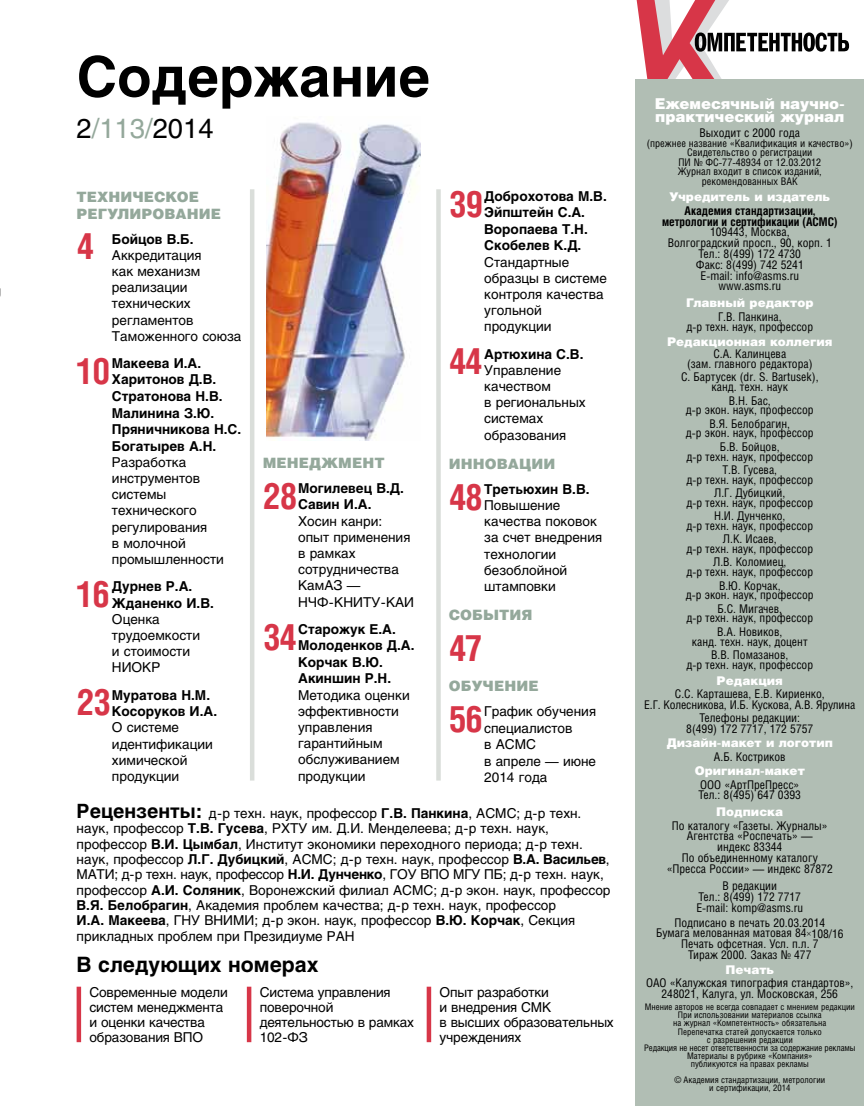
<style>
.page{position:relative;width:864px;height:1106px;background:#fff}
.page>*{position:absolute;margin:0;border:0;box-sizing:border-box;transform-origin:0 0}
.t1{font:700 55.5px "Helios";color:#000}
.t2{font:700 36.3px "Helios Cond";letter-spacing:-.05em;color:#d73648}
.t3{font:27.15px "Helios";color:#000}
.t4{font:700 21px "Helios";color:#000}
.t5{font:900 15px/13.5px "Helios";letter-spacing:-.005em;color:#fff}
.t6{font:900 14.25px/16.5px "Helios";letter-spacing:.005em;color:#94a89b}
.t7{font:13.5px/16.2px "Helios";color:#000}
.t8{font:700 13.5px/16.5px "Helios";color:#000}
.t9{font:12px/10.8px "Helios Cond";color:#000;text-align:center}
.t10{font:900 12px "Helios";color:#fff}
.t11{font:700 12px/10.8px "Helios Cond";color:#000;text-align:center}
.t12{font:10.5px/9.4px "Helios Cond";color:#000;text-align:center}
.t13{font:9px/8.1px "Helios Cond";color:#000;text-align:center}
.s1{color:#94a89b}
.s2{font-weight:700;font-size:19.5px}
.s3{font-weight:700}
</style>
<div class="page">
<svg style="left:636px;top:0;width:212px;height:80px"></svg>
<div style="left:635px;top:80px;width:228px;height:1026px;background:#b1beb4"></div>
<hr style="left:250px;top:189px;width:4px;height:591px;background:#dadeda">
<hr style="left:436px;top:189px;width:4px;height:591px;background:#dadeda">
<img style="left:266px;top:122px;width:154px;height:318px">
<hr style="left:77px;top:986px;width:4px;height:56px;background:#d73648">
<hr style="left:247px;top:986px;width:4px;height:56px;background:#d73648">
<div style="left:426px;top:986px;width:5px;height:56px;background:#d73648"></div>
<h1 class="t1" style="left:77px;top:47px;width:355px">Содержание</h1>
<h3 class="t3" style="left:77px;top:114px;width:138px">2<span class="s1">/113/</span>2014</h3>
<p class="t6" style="left:77px;top:188px;width:146px">ТЕХНИЧЕСКОЕ<br>РЕГУЛИРОВАНИЕ</p>
<h2 class="t2" style="left:77px;top:225px;width:19px">4</h2>
<p class="t8" style="left:112px;top:231px;width:83px">Бойцов В.Б.</p>
<p class="t7" style="left:112px;top:247px;width:131px">Аккредитация<br>как механизм реализации технических регламентов<br>Таможенного союза</p>
<h2 class="t2" style="left:77px;top:349px;width:35px">10</h2>
<p class="t8" style="left:112px;top:355px;width:131px">Макеева И.А.<br>Харитонов Д.В.<br>Стратонова Н.В.<br>Малинина З.Ю.<br>Пряничникова Н.С.<br>Богатырев А.Н.</p>
<p class="t7" style="left:112px;top:454px;width:113px">Разработка инструментов системы технического регулирования<br>в молочной промышленности</p>
<h2 class="t2" style="left:77px;top:572px;width:35px">16</h2>
<p class="t8" style="left:112px;top:578px;width:103px">Дурнев Р.А.<br>Жданенко И.В.</p>
<p class="t7" style="left:112px;top:611px;width:90px">Оценка трудоемкости и стоимости<br>НИОКР</p>
<h2 class="t2" style="left:77px;top:680px;width:36px">23</h2>
<p class="t8" style="left:112px;top:687px;width:107px">Муратова Н.М.<br>Косоруков И.А.</p>
<p class="t7" style="left:112px;top:719px;width:102px">О системе идентификации химической продукции</p>
<p class="t6" style="left:263px;top:454px;width:123px">МЕНЕДЖМЕНТ</p>
<h2 class="t2" style="left:263px;top:474px;width:36px">28</h2>
<p class="t8" style="left:298px;top:480px;width:107px">Могилевец В.Д.<br>Савин И.А.</p>
<p class="t7" style="left:298px;top:513px;width:117px">Хосин канри: опыт применения в рамках сотрудничества<br>КамАЗ —<br>НЧФ‑ КНИТУ-КАИ</p>
<h2 class="t2" style="left:263px;top:615px;width:36px">34</h2>
<p class="t8" style="left:298px;top:621px;width:118px">Старожук Е.А.<br>Молоденков Д.А.<br>Корчак В.Ю.<br>Акиншин Р.Н.</p>
<p class="t7" style="left:298px;top:687px;width:113px">Методика оценки эффективности управления гарантийным обслуживанием продукции</p>
<h2 class="t2" style="left:448px;top:182px;width:36px">39</h2>
<p class="t8" style="left:484px;top:188px;width:124px">Доброхотова М.В.<br>Эйпштейн С.А.<br>Воропаева Т.Н.<br>Скобелев К.Д.</p>
<p class="t7" style="left:484px;top:254px;width:124px">Стандартные образцы в системе контроля качества угольной продукции</p>
<h2 class="t2" style="left:448px;top:339px;width:35px">44</h2>
<p class="t8" style="left:484px;top:346px;width:101px">Артюхина С.В.</p>
<p class="t7" style="left:484px;top:362px;width:103px">Управление качеством<br>в региональных системах образования</p>
<p class="t6" style="left:448px;top:455px;width:108px">ИННОВАЦИИ</p>
<h2 class="t2" style="left:448px;top:475px;width:36px">48</h2>
<p class="t8" style="left:484px;top:481px;width:107px">Третьюхин В.В.</p>
<p class="t7" style="left:484px;top:497px;width:119px">Повышение качества поковок за счет внедрения технологии безоблойной штамповки</p>
<p class="t6" style="left:448px;top:606px;width:85px">события</p>
<h2 class="t2" style="left:448px;top:626px;width:35px">47</h2>
<p class="t6" style="left:448px;top:677px;width:91px">ОБУЧЕНИЕ</p>
<h2 class="t2" style="left:448px;top:697px;width:36px">56</h2>
<p class="t7" style="left:484px;top:703px;width:113px">График обучения специалистов<br>в АСМС<br>в апреле — июне<br>2014 года</p>
<p class="t7" style="left:77px;top:806px;width:535px;line-height:15.3px"><span class="s2">Рецензенты:</span> д-р техн. наук, профессор <span class="s3">Г.В. Панкина</span>, АСМС; д-р техн. наук, профессор <span class="s3">Т.В. Гусева</span>, РХТУ им. Д.И. Менделеева; д-р техн. наук, профессор <span class="s3">В.И. Цымбал</span>, Институт экономики переходного периода; д-р техн. наук, профессор <span class="s3">Л.Г. Дубицкий</span>, АСМС; д-р техн. наук, профессор <span class="s3">В.А. Васильев</span>, МАТИ; д-р техн. наук, профессор <span class="s3">Н.И. Дунченко</span>, ГОУ ВПО МГУ ПБ; д-р техн. наук, профессор <span class="s3">А.И. Соляник</span>, Воронежский филиал АСМС; д-р экон. наук, профессор <span class="s3">В.Я. Белобрагин</span>, Академия проблем качества; д-р техн. наук, профессор<br><span class="s3">И.А. Макеева</span>, ГНУ ВНИМИ; д-р экон. наук, профессор <span class="s3">В.Ю. Корчак</span>, Секция прикладных проблем при Президиуме РАН</p>
<h3 class="t4" style="left:77px;top:953px;width:243px">В следующих номерах</h3>
<p class="t7" style="left:89px;top:985px;width:140px;line-height:15px">Современные модели систем менеджмента и оценки качества образования ВПО</p>
<p class="t7" style="left:259px;top:985px;width:156px;line-height:15px">Система управления поверочной деятельностью в рамках<br>102-ФЗ</p>
<p class="t7" style="left:439px;top:985px;width:176px;line-height:15px">Опыт разработки<br>и внедрения СМК<br>в высших образовательных учреждениях</p>
<p class="t5" style="left:654px;top:96px;width:191px">Ежемесячный научно&shy;практический журнал</p>
<p class="t9" style="left:699px;top:128px;width:102px">Выходит с 2000 года</p>
<p class="t12" style="left:646px;top:138px;width:207px">(прежнее название «Квалификация и качество»)<br>Свидетельство о регистрации<br>ПИ № ФС-77-48934 от 12.03.2012<br>Журнал входит в список изданий, рекомендованных ВАК</p>
<p class="t10" style="left:669px;top:189px;width:162px">Учредитель и издатель</p>
<p class="t11" style="left:661px;top:205px;width:177px">Академия стандартизации, метрологии и сертификации (АСМС)</p>
<p class="t9" style="left:667px;top:226px;width:166px">109443, Москва,<br>Волгоградский просп., 90, корп. 1<br>Тел.: 8(499) 172 4730<br>Факс: 8(499) 742 5241<br>E-mail: info@asms.ru www.asms.ru</p>
<p class="t10" style="left:685px;top:295px;width:129px">Главный редактор</p>
<p class="t9" style="left:686px;top:311px;width:128px">Г.В. Панкина,<br>д-р техн. наук, профессор</p>
<p class="t10" style="left:666px;top:334px;width:167px">Редакционная коллегия</p>
<p class="t9" style="left:686px;top:349px;width:127px;line-height:9.8px">С.А. Калинцева<br>(зам. главного редактора)</p>
<p class="t9" style="left:680px;top:372px;width:139px;line-height:9.8px">С. Бартусек (dr. S. Bartusek), канд. техн. наук</p>
<p class="t9" style="left:685px;top:395px;width:129px;line-height:9.8px">В.Н. Бас,<br>д-р экон. наук, профессор</p>
<p class="t9" style="left:685px;top:418px;width:129px;line-height:9.8px">В.Я. Белобрагин,<br>д-р экон. наук, профессор</p>
<p class="t9" style="left:686px;top:441px;width:128px;line-height:9.8px">Б.В. Бойцов,<br>д-р техн. наук, профессор</p>
<p class="t9" style="left:686px;top:464px;width:128px;line-height:9.8px">Т.В. Гусева,<br>д-р техн. наук, профессор</p>
<p class="t9" style="left:686px;top:487px;width:128px;line-height:9.8px">Л.Г. Дубицкий,<br>д-р техн. наук, профессор</p>
<p class="t9" style="left:686px;top:511px;width:128px;line-height:9.8px">Н.И. Дунченко,<br>д-р техн. наук, профессор</p>
<p class="t9" style="left:686px;top:534px;width:128px;line-height:9.8px">Л.К. Исаев,<br>д-р техн. наук, профессор</p>
<p class="t9" style="left:686px;top:557px;width:128px;line-height:9.8px">Л.В. Коломиец,<br>д-р техн. наук, профессор</p>
<p class="t9" style="left:685px;top:580px;width:129px;line-height:9.8px">В.Ю. Корчак,<br>д-р экон. наук, профессор</p>
<p class="t9" style="left:686px;top:603px;width:128px;line-height:9.8px">Б.С. Мигачев,<br>д-р техн. наук, профессор</p>
<p class="t9" style="left:691px;top:626px;width:117px;line-height:9.8px">В.А. Новиков,<br>канд. техн. наук, доцент</p>
<p class="t9" style="left:686px;top:649px;width:128px;line-height:9.8px">В.В. Помазанов,<br>д-р техн. наук, профессор</p>
<p class="t10" style="left:716px;top:672px;width:68px">Редакция</p>
<p class="t9" style="left:644px;top:688px;width:212px">С.С. Карташева, Е.В. Кириенко,<br>Е.Г. Колесникова, И.Б. Кускова, А.В. Ярулина</p>
<p class="t9" style="left:686px;top:712px;width:128px">Телефоны редакции:<br>8(499) 172 7717, 172 5757</p>
<p class="t10" style="left:666px;top:735px;width:168px">Дизайн-макет и логотип</p>
<p class="t9" style="left:713px;top:750px;width:73px">А.Б. Костриков</p>
<p class="t10" style="left:694px;top:763px;width:112px">Оригинал-макет</p>
<p class="t9" style="left:698px;top:778px;width:104px;text-align:left">ООО «АртПреПресс»<br>Тел.: 8(495) 647 0393</p>
<p class="t10" style="left:716px;top:804px;width:68px">Подписка</p>
<p class="t9" style="left:666px;top:819px;width:167px">По каталогу «Газеты. Журналы»<br>Агентства «Роспечать» —<br>индекс 83344<br>По объединенному каталогу «Пресса России» — индекс 87872</p>
<p class="t9" style="left:696px;top:880px;width:108px">В редакции<br>Тел.: 8(499) 172 7717<br>E-mail: komp@asms.ru</p>
<p class="t9" style="left:655px;top:916px;width:189px">Подписано в печать 20.03.2014<br>Бумага мелованная матовая 84 108/16<br>Печать офсетная. Усл. п.л. 7<br>Тираж 2000. Заказ № 477</p>
<p class="t10" style="left:725px;top:961px;width:50px">Печать</p>
<p class="t9" style="left:645px;top:977px;width:209px">ОАО «Калужская типография стандартов»,<br>248021, Калуга, ул. Московская, 256</p>
<p class="t13" style="left:644px;top:1002px;width:213px">Мнение авторов не всегда совпадает с мнением редакции При использовании материалов ссылка<br>на журнал «Компетентность» обязательна<br>Перепечатка статей допускается только<br>с разрешения редакции<br>Редакция не несет ответственности за содержание рекламы Материалы в рубрике «Компания»<br>публикуются на правах рекламы</p>
<p class="t13" style="left:674px;top:1075px;width:152px">© Академия стандартизации, метрологии и сертификации, 2014</p>
</div>
